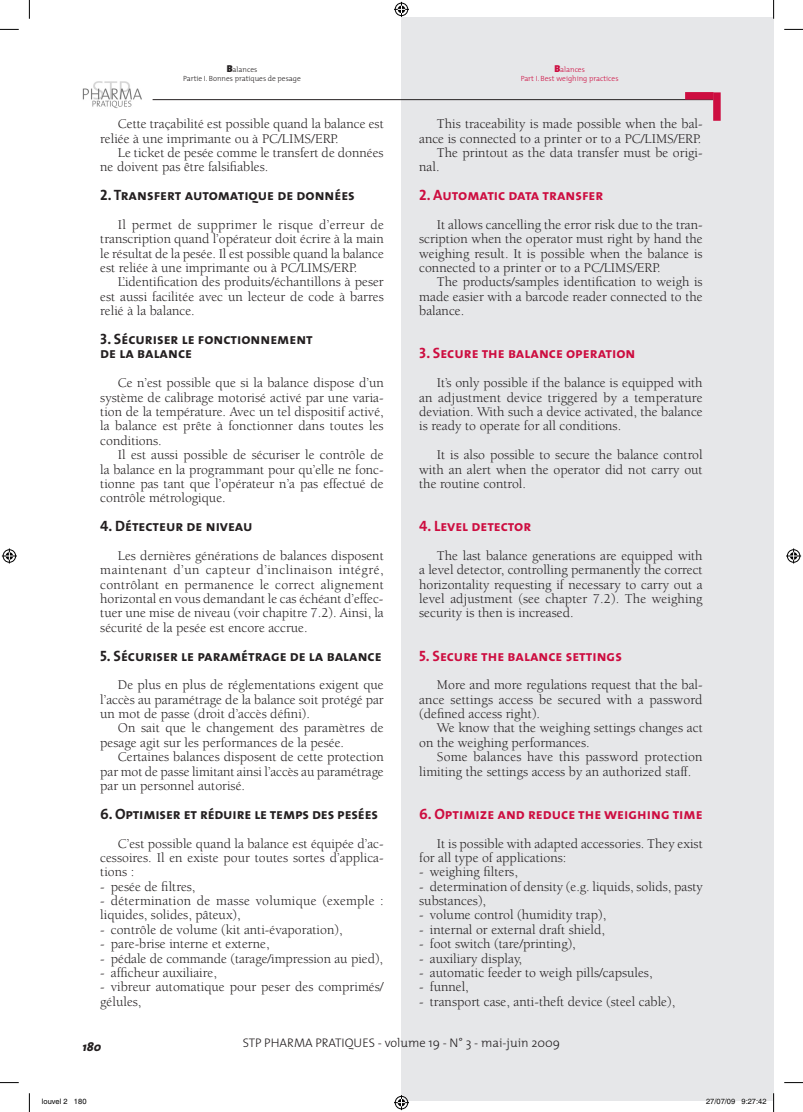
<style>
.page{position:relative;width:803px;height:1112px;background:#fff}
.page>*{position:absolute;margin:0;border:0;box-sizing:border-box;transform-origin:0 0}
.t1{font:15px/14.4px "The Mix Bold Caps";color:#231f20}
.t2{font:15px "The Mix Bold Caps";color:#cd0d40}
.t3{font:13.75px/14.4px "Berkeley";color:#231f20;text-align:justify}
.t4{font:300 12.5px "The Mix";color:#231f20}
.t5{font:italic 800 12.5px "The Mix";color:#231f20}
.t6{font:300 7.5px/9px "The Mix";color:#231f20;text-align:center}
.t7{font:300 7.5px/9px "The Mix";color:#cd0d40;text-align:center}
.t8{font:7.5px "Helvetica";color:#000}
.s1{font-weight:900;font-size:10px}
</style>
<div class="page">
<div style="left:401px;top:17px;width:372px;height:1082px;background:#e6e7e9"></div>
<hr style="left:153px;top:99px;width:560px;height:1px;background:#231f20">
<div style="left:685px;top:92px;width:28px;height:8px;background:#cd0d40"></div>
<div style="left:713px;top:92px;width:8px;height:29px;background:#cd0d40"></div>
<img style="left:82px;top:81px;width:60px;height:28px">
<svg style="left:0;top:29px;width:19px;height:1px"></svg>
<svg style="left:784px;top:29px;width:19px;height:1px"></svg>
<svg style="left:0;top:1082px;width:19px;height:1px"></svg>
<svg style="left:784px;top:1082px;width:19px;height:1px"></svg>
<svg style="left:29px;top:0;width:1px;height:19px"></svg>
<svg style="left:29px;top:1093px;width:1px;height:18px"></svg>
<svg style="left:773px;top:0;width:1px;height:19px"></svg>
<svg style="left:773px;top:1092px;width:1px;height:19px"></svg>
<svg style="left:394px;top:2px;width:15px;height:15px"></svg>
<svg style="left:394px;top:1095px;width:15px;height:14px"></svg>
<svg style="left:2px;top:548px;width:15px;height:15px"></svg>
<svg style="left:786px;top:548px;width:15px;height:15px"></svg>
<svg style="left:741px;top:1099px;width:26px;height:2px"></svg>
<p class="t6" style="left:183px;top:65px;width:119px"><span class="s1">B</span>alances<br>Partie I. Bonnes pratiques de pesage</p>
<p class="t3" style="left:100px;top:117px;width:285px;text-indent:18px">Cette traçabilité est possible quand la balance est reliée à une imprimante ou à PC/LIMS/ERP.</p>
<p class="t3" style="left:100px;top:146px;width:285px;text-indent:18px">Le ticket de pesée comme le transfert de données ne doivent pas être falsifiables.</p>
<p class="t1" style="left:100px;top:187px;width:256px">2. Transfert automatique de données</p>
<p class="t3" style="left:100px;top:218px;width:285px;text-indent:18px">Il permet de supprimer le risque d’erreur de transcription quand l’opérateur doit écrire à la main le résultat de la pesée. Il est possible quand la balance est reliée à une imprimante ou à PC/LIMS/ERP.</p>
<p class="t3" style="left:100px;top:275px;width:285px;text-indent:18px">L’identification des produits/échantillons à peser est aussi facilitée avec un lecteur de code à barres relié à la balance.</p>
<p class="t1" style="left:100px;top:331px;width:214px">3. Sécuriser le fonctionnement de la balance</p>
<p class="t3" style="left:100px;top:376px;width:285px;text-indent:18px">Ce n’est possible que si la balance dispose d’un système de calibrage motorisé activé par une varia&shy;tion de la température. Avec un tel dispositif activé, la balance est prête à fonctionner dans toutes les conditions.</p>
<p class="t3" style="left:100px;top:448px;width:285px;text-indent:18px">Il est aussi possible de sécuriser le contrôle de la balance en la programmant pour qu’elle ne fonc&shy;tionne pas tant que l’opérateur n’a pas effectué de contrôle métrologique.</p>
<p class="t1" style="left:100px;top:518px;width:154px">4. Détecteur de niveau</p>
<p class="t3" style="left:100px;top:548px;width:285px;text-indent:18px">Les dernières générations de balances disposent maintenant d’un capteur d’inclinaison intégré, contrôlant en permanence le correct alignement horizontal en vous demandant le cas échéant d’effec&shy;tuer une mise de niveau (voir chapitre 7.2). Ainsi, la sécurité de la pesée est encore accrue.</p>
<p class="t1" style="left:100px;top:647px;width:283px">5. Sécuriser le paramétrage de la balance</p>
<p class="t3" style="left:100px;top:678px;width:285px;text-indent:18px">De plus en plus de réglementations exigent que l’accès au paramétrage de la balance soit protégé par un mot de passe (droit d’accès défini).</p>
<p class="t3" style="left:100px;top:721px;width:285px;text-indent:18px">On sait que le changement des paramètres de pesage agit sur les performances de la pesée.</p>
<p class="t3" style="left:100px;top:749px;width:285px;text-indent:18px">Certaines balances disposent de cette protection par mot de passe limitant ainsi l’accès au paramétrage par un personnel autorisé.</p>
<p class="t1" style="left:100px;top:806px;width:279px">6. Optimiser et réduire le temps des pesées</p>
<p class="t3" style="left:100px;top:836px;width:285px;text-indent:18px">C’est possible quand la balance est équipée d’ac&shy;cessoires. Il en existe pour toutes sortes d’applica&shy;tions :</p>
<p class="t3" style="left:100px;top:879px;width:97px">- pesée de filtres,</p>
<p class="t3" style="left:100px;top:893px;width:285px">- détermination de masse volumique (exemple : liquides, solides, pâteux),</p>
<p class="t3" style="left:100px;top:922px;width:244px">- contrôle de volume (kit anti-évaporation),</p>
<p class="t3" style="left:100px;top:936px;width:171px">- pare-brise interne et externe,</p>
<p class="t3" style="left:100px;top:951px;width:284px">- pédale de commande (tarage/impression au pied),</p>
<p class="t3" style="left:100px;top:965px;width:118px">- afficheur auxiliaire,</p>
<p class="t3" style="left:100px;top:979px;width:285px">- vibreur automatique pour peser des comprimés/ gélules,</p>
<p class="t7" style="left:521px;top:65px;width:99px"><span class="s1">B</span>alances<br>Part I. Best weighing practices</p>
<p class="t3" style="left:437px;top:117px;width:267px">This traceability is made possible when the bal-</p>
<p class="t3" style="left:419px;top:131px;width:284px">ance is connected to a printer or to a PC/LIMS/ERP.</p>
<p class="t3" style="left:437px;top:146px;width:267px">The printout as the data transfer must be origi-</p>
<p class="t3" style="left:419px;top:160px;width:22px">nal.</p>
<p class="t2" style="left:419px;top:182px;width:186px">2. Automatic data transfer</p>
<p class="t3" style="left:419px;top:218px;width:285px;text-indent:18px">It allows cancelling the error risk due to the tran&shy;scription when the operator must right by hand the weighing result. It is possible when the balance is connected to a printer or to a PC/LIMS/ERP.</p>
<p class="t3" style="left:419px;top:275px;width:285px;text-indent:18px">The products/samples identification to weigh is made easier with a barcode reader connected to the balance.</p>
<p class="t2" style="left:419px;top:341px;width:218px">3. Secure the balance operation</p>
<p class="t3" style="left:419px;top:376px;width:285px;text-indent:18px">It’s only possible if the balance is equipped with an adjustment device triggered by a temperature deviation. With such a device activated, the balance is ready to operate for all conditions.</p>
<p class="t3" style="left:419px;top:448px;width:285px;text-indent:18px">It is also possible to secure the balance control with an alert when the operator did not carry out the routine control.</p>
<p class="t2" style="left:419px;top:513px;width:114px">4. Level detector</p>
<p class="t3" style="left:419px;top:548px;width:285px;text-indent:18px">The last balance generations are equipped with a level detector, controlling permanently the correct horizontality requesting if necessary to carry out a level adjustment (see chapter 7.2). The weighing security is then is increased.</p>
<p class="t2" style="left:419px;top:642px;width:204px">5. Secure the balance settings</p>
<p class="t3" style="left:419px;top:678px;width:285px;text-indent:18px">More and more regulations request that the bal&shy;ance settings access be secured with a password (defined access right).</p>
<p class="t3" style="left:419px;top:721px;width:285px;text-indent:18px">We know that the weighing settings changes act on the weighing performances.</p>
<p class="t3" style="left:419px;top:749px;width:285px;text-indent:18px">Some balances have this password protection limiting the settings access by an authorized staff.</p>
<p class="t2" style="left:419px;top:801px;width:285px">6. Optimize and reduce the weighing time</p>
<p class="t3" style="left:419px;top:836px;width:285px;text-indent:18px">It is possible with adapted accessories. They exist for all type of applications:</p>
<p class="t3" style="left:419px;top:864px;width:100px">- weighing filters,</p>
<p class="t3" style="left:419px;top:879px;width:285px">- determination of density (e.g. liquids, solids, pasty substances),</p>
<p class="t3" style="left:419px;top:908px;width:189px">- volume control (humidity trap),</p>
<p class="t3" style="left:419px;top:922px;width:187px">- internal or external draft shield,</p>
<p class="t3" style="left:419px;top:936px;width:158px">- foot switch (tare/printing),</p>
<p class="t3" style="left:419px;top:951px;width:104px">- auxiliary display,</p>
<p class="t3" style="left:419px;top:965px;width:235px">- automatic feeder to weigh pills/capsules,</p>
<p class="t3" style="left:419px;top:979px;width:51px">- funnel,</p>
<p class="t3" style="left:419px;top:994px;width:258px">- transport case, anti-theft device (steel cable),</p>
<p class="t5" style="left:83px;top:1036px;width:20px">180</p>
<p class="t4" style="left:243px;top:1032px;width:319px">STP PHARMA PRATIQUES - volume 19 - N° 3 - mai-juin 2009</p>
<p class="t8" style="left:42px;top:1097px;width:46px">louvel 2 180</p>
<p class="t8" style="left:706px;top:1097px;width:62px">27/07/09 9:27:42</p>
</div>
